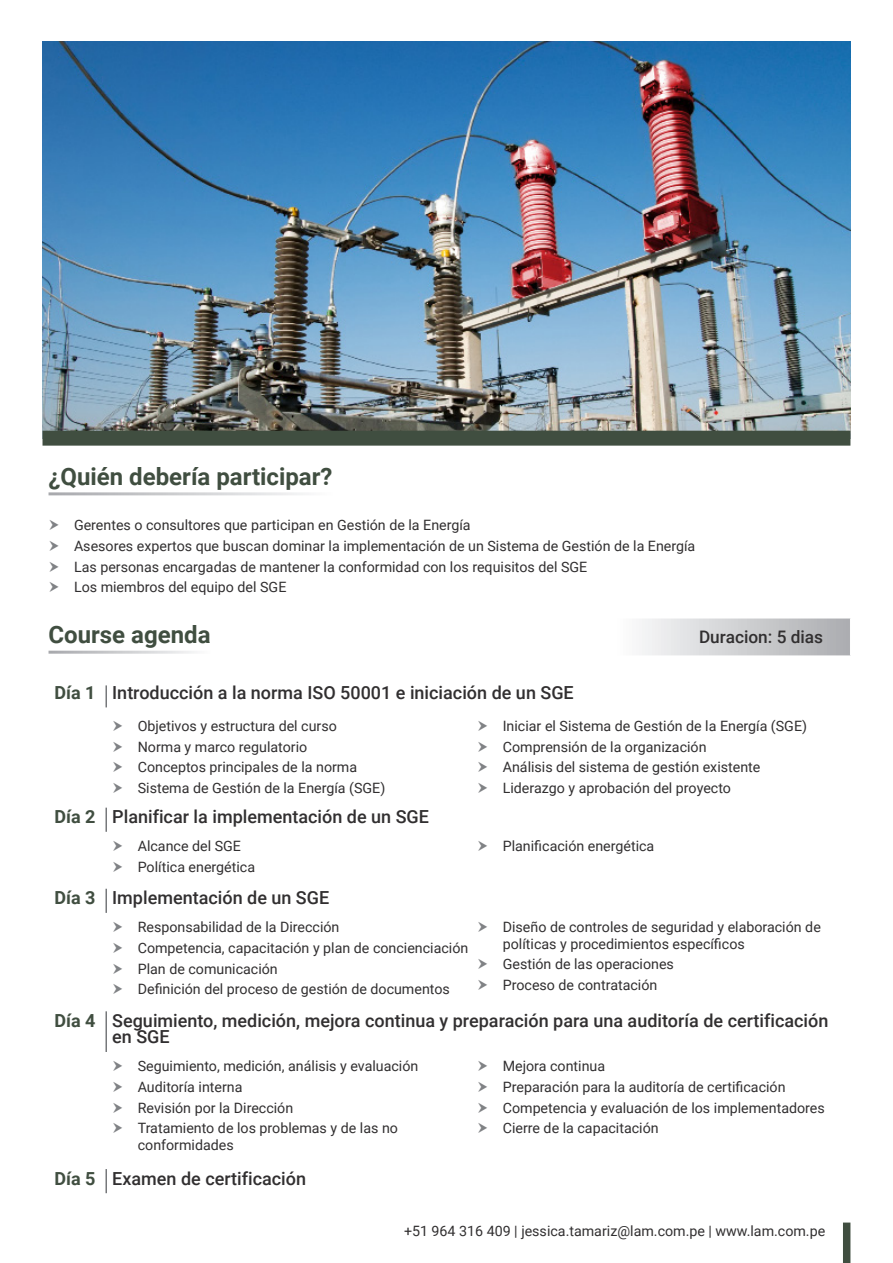
<style>
.page{position:relative;width:893px;height:1263px;background:#fff}
.page>*{position:absolute;margin:0;border:0;box-sizing:border-box;transform-origin:0 0}
.t1{font:700 24px "Roboto";color:#404e40}
.t2{font:500 18px/16.5px "Roboto";color:#312f30}
.t3{font:700 18px "Roboto";color:#404e40}
.t4{font:500 17.25px "Roboto";color:#312f30}
.Bullet_Points{font:14.25px/16.5px "Roboto";color:#312f30}
</style>
<div class="page">
<img style="left:43px;top:42px;width:807px;height:389px">
<div style="left:43px;top:431px;width:807px;height:15px;background:#404e40"></div>
<svg style="left:642px;top:619px;width:208px;height:37px;background:#cfd0d2"></svg>
<hr style="left:105px;top:685px;width:2px;height:22px;background:#76787b">
<hr style="left:105px;top:808px;width:2px;height:24px;background:#76787b">
<hr style="left:105px;top:889px;width:2px;height:24px;background:#76787b">
<hr style="left:105px;top:1011px;width:2px;height:41px;background:#76787b">
<hr style="left:105px;top:1169px;width:2px;height:24px;background:#76787b">
<div style="left:843px;top:1222px;width:7px;height:41px;background:#404e40"></div>
<p class="t1" style="left:49px;top:459px;width:285px">¿Quién debería participar?</p>
<p class="Bullet_Points" style="left:74px;top:516px;width:398px">Gerentes o consultores que participan en Gestión de la Energía</p>
<p class="Bullet_Points" style="left:74px;top:537px;width:623px">Asesores expertos que buscan dominar la implementación de un Sistema de Gestión de la Energía</p>
<p class="Bullet_Points" style="left:74px;top:558px;width:515px">Las personas encargadas de mantener la conformidad con los requisitos del SGE</p>
<p class="Bullet_Points" style="left:74px;top:578px;width:214px">Los miembros del equipo del SGE</p>
<p class="t1" style="left:49px;top:618px;width:164px">Course agenda</p>
<p class="t4" style="left:699px;top:625px;width:126px">Duracion: 5 dias</p>
<p class="t3" style="left:55px;top:680px;width:43px">Día 1</p>
<p class="t2" style="left:112px;top:684px;width:463px">Introducción a la norma ISO 50001 e iniciación de un SGE</p>
<p class="Bullet_Points" style="left:138px;top:717px;width:201px">Objetivos y estructura del curso</p>
<p class="Bullet_Points" style="left:138px;top:738px;width:171px">Norma y marco regulatorio</p>
<p class="Bullet_Points" style="left:138px;top:758px;width:221px">Conceptos principales de la norma</p>
<p class="Bullet_Points" style="left:138px;top:779px;width:249px">Sistema de Gestión de la Energía (SGE)</p>
<p class="Bullet_Points" style="left:503px;top:717px;width:306px">Iniciar el Sistema de Gestión de la Energía (SGE)</p>
<p class="Bullet_Points" style="left:503px;top:738px;width:205px">Comprensión de la organización</p>
<p class="Bullet_Points" style="left:503px;top:758px;width:259px">Análisis del sistema de gestión existente</p>
<p class="Bullet_Points" style="left:503px;top:779px;width:230px">Liderazgo y aprobación del proyecto</p>
<p class="t3" style="left:55px;top:804px;width:43px">Día 2</p>
<p class="t2" style="left:112px;top:808px;width:318px">Planificar la implementación de un SGE</p>
<p class="Bullet_Points" style="left:138px;top:837px;width:105px">Alcance del SGE</p>
<p class="Bullet_Points" style="left:138px;top:858px;width:119px">Política energética</p>
<p class="t3" style="left:55px;top:885px;width:43px">Día 3</p>
<p class="t2" style="left:112px;top:889px;width:219px">Implementación de un SGE</p>
<p class="Bullet_Points" style="left:138px;top:918px;width:203px">Responsabilidad de la Dirección</p>
<p class="Bullet_Points" style="left:138px;top:939px;width:332px">Competencia, capacitación y plan de concienciación</p>
<p class="Bullet_Points" style="left:138px;top:960px;width:142px">Plan de comunicación</p>
<p class="Bullet_Points" style="left:138px;top:980px;width:314px">Definición del proceso de gestión de documentos</p>
<p class="Bullet_Points" style="left:503px;top:837px;width:153px">Planificación energética</p>
<p class="Bullet_Points" style="left:503px;top:918px;width:320px">Diseño de controles de seguridad y elaboración de políticas y procedimientos específicos</p>
<p class="Bullet_Points" style="left:503px;top:955px;width:173px">Gestión de las operaciones</p>
<p class="Bullet_Points" style="left:503px;top:976px;width:156px">Proceso de contratación</p>
<p class="t3" style="left:55px;top:1008px;width:43px">Día 4</p>
<p class="t2" style="left:112px;top:1012px;width:718px">Seguimiento, medición, mejora continua y preparación para una auditoría de certificación en SGE</p>
<p class="Bullet_Points" style="left:138px;top:1057px;width:282px">Seguimiento, medición, análisis y evaluación</p>
<p class="Bullet_Points" style="left:138px;top:1078px;width:106px">Auditoría interna</p>
<p class="Bullet_Points" style="left:138px;top:1099px;width:157px">Revisión por la Dirección</p>
<p class="Bullet_Points" style="left:138px;top:1119px;width:262px">Tratamiento de los problemas y de las no conformidades</p>
<p class="Bullet_Points" style="left:503px;top:1057px;width:104px">Mejora continua</p>
<p class="Bullet_Points" style="left:503px;top:1078px;width:284px">Preparación para la auditoría de certificación</p>
<p class="Bullet_Points" style="left:503px;top:1099px;width:324px">Competencia y evaluación de los implementadores</p>
<p class="Bullet_Points" style="left:503px;top:1119px;width:157px">Cierre de la capacitación</p>
<p class="t3" style="left:55px;top:1166px;width:43px">Día 5</p>
<p class="t2" style="left:112px;top:1169px;width:195px">Examen de certificación</p>
<p class="Bullet_Points" style="left:404px;top:1222px;width:423px">+51 964 316 409 | jessica.tamariz@lam.com.pe | www.lam.com.pe</p>
</div>
